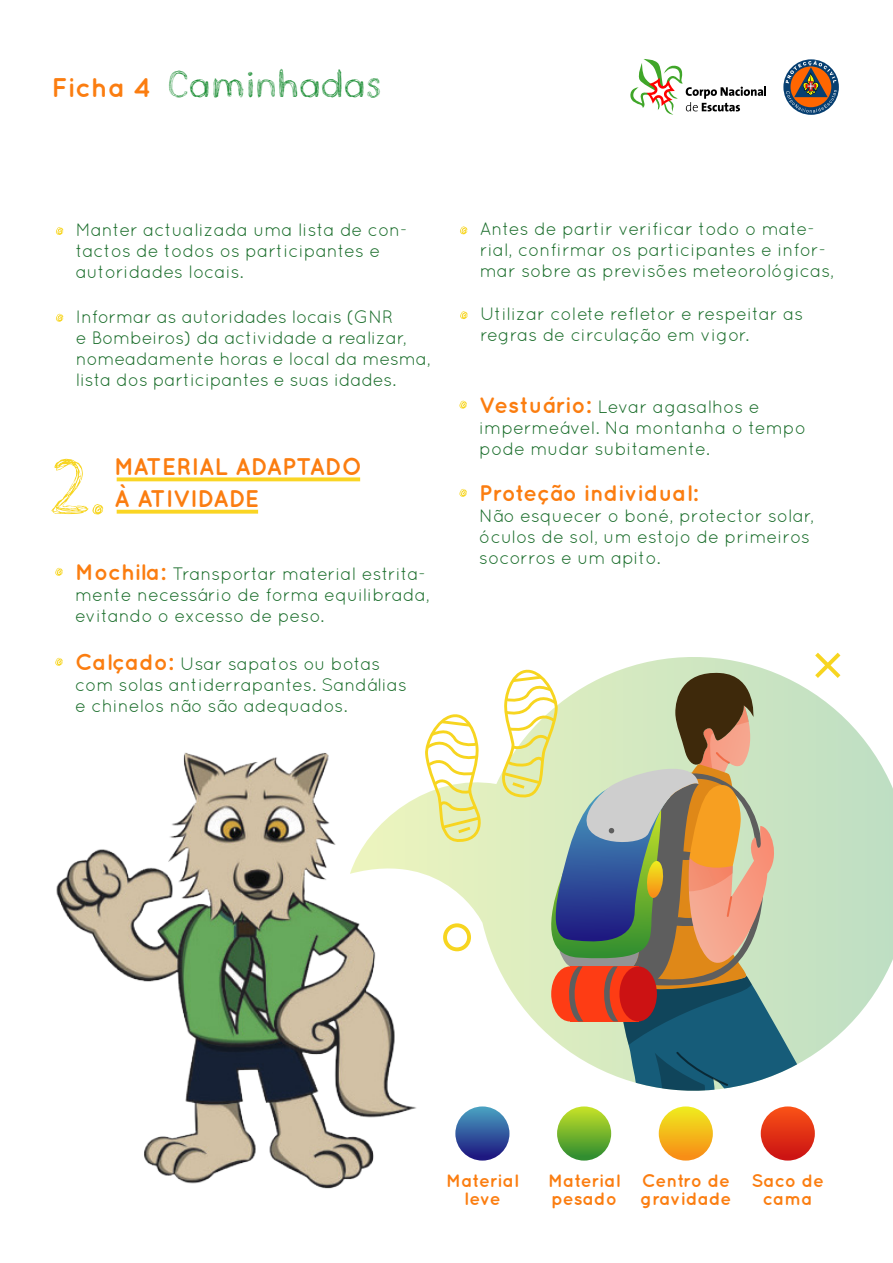
<style>
.page{position:relative;width:893px;height:1263px;background:#fff}
.page>*{position:absolute;margin:0;border:0;box-sizing:border-box;transform-origin:0 0}
.t1{font:79.05px "Doodle Pen";color:#f7d520;scale:1.1 1}
.t2{font:60px "Doodle Pen";color:#f7d520}
.t3{font:37.5px "Doodle Pen";color:#209038}
.t4{font:700 24px "Quicksand";color:#fb7d10}
.t5{font:700 24px "Quicksand";letter-spacing:-.025em;color:#fb7d10}
.t6{font:700 22.5px "Quicksand";color:#fb7d10}
.t7{font:18px/21px "Quicksand";color:#186c29}
.t8{font:700 18px/18px "Quicksand";color:#fb7d10;text-align:center}
.s1{font-family:"Quicksand";font-weight:700;font-size:27px;color:#fb7d10}
.s2{font-weight:700;font-size:22.5px;color:#fb7d10}
</style>
<div class="page">
<svg style="left:429px;top:726px;width:464px;height:296px"></svg>
<svg style="left:783px;top:59px;width:56px;height:56px"></svg>
<svg style="left:785px;top:61px;width:51px;height:52px;background:#8a7263"></svg>
<svg style="left:630px;top:59px;width:136px;height:56px"></svg>
<svg style="left:117px;top:477px;width:243px;height:4px"></svg>
<svg style="left:117px;top:510px;width:141px;height:4px"></svg>
<svg style="left:659px;top:1106px;width:54px;height:54px;background:#f4b119"></svg>
<div style="left:455px;top:1106px;width:54px;height:54px;background:linear-gradient(to bottom,#52a9c6,#1a127d);border-radius:27px"></div>
<svg style="left:557px;top:1106px;width:54px;height:54px;background:#68ad2d"></svg>
<svg style="left:761px;top:1106px;width:54px;height:54px;background:#dd2b15"></svg>
<img style="left:56px;top:752px;width:373px;height:437px">
<div style="left:443px;top:923px;width:28px;height:28px;border:4px solid #f7d520;border-radius:50%"></div>
<svg style="left:500px;top:652px;width:352px;height:469px"></svg>
<svg style="left:423px;top:714px;width:59px;height:129px"></svg>
<h3 class="t3" style="left:51px;top:65px;width:332px"><span class="s1">Ficha 4</span> Caminhadas</h3>
<h2 class="t2" style="left:54px;top:183px;width:14px">.</h2>
<p class="t7" style="left:76px;top:219px;width:333px">Manter actualizada uma lista de con&shy;tactos de todos os participantes e autoridades locais.</p>
<h2 class="t2" style="left:54px;top:270px;width:14px">.</h2>
<p class="t7" style="left:76px;top:306px;width:357px">Informar as autoridades locais (GNR<br>e Bombeiros) da actividade a realizar, nomeadamente horas e local da mesma, lista dos participantes e suas idades.</p>
<h1 class="t1" style="left:49px;top:446px;width:54px">2.</h1>
<h3 class="t4" style="left:114px;top:452px;width:250px">MATERIAL ADAPTADO</h3>
<h3 class="t5" style="left:114px;top:484px;width:146px">À ATIVIDADE</h3>
<h2 class="t2" style="left:53px;top:524px;width:14px">.</h2>
<p class="t7" style="left:75px;top:563px;width:356px"><span class="s2">Mochila:</span> Transportar material estrita&shy;mente necessário de forma equilibrada, evitando o excesso de peso.</p>
<h2 class="t2" style="left:53px;top:614px;width:14px">.</h2>
<p class="t7" style="left:75px;top:653px;width:333px"><span class="s2">Calçado:</span> Usar sapatos ou botas com solas antiderrapantes. Sandálias e chinelos não são adequados.</p>
<h2 class="t2" style="left:458px;top:182px;width:14px">.</h2>
<p class="t7" style="left:480px;top:218px;width:356px">Antes de partir verificar todo o mate&shy;rial, confirmar os participantes e infor&shy;mar sobre as previsões meteorológicas,</p>
<h2 class="t2" style="left:458px;top:267px;width:14px">.</h2>
<p class="t7" style="left:480px;top:303px;width:325px">Utilizar colete refletor e respeitar as regras de circulação em vigor.</p>
<h2 class="t2" style="left:457px;top:357px;width:14px">.</h2>
<p class="t7" style="left:479px;top:396px;width:328px"><span class="s2">Vestuário:</span> Levar agasalhos e impermeável. Na montanha o tempo pode mudar subitamente.</p>
<h2 class="t2" style="left:457px;top:445px;width:14px">.</h2>
<p class="t6" style="left:479px;top:479px;width:220px">Proteção individual:</p>
<p class="t7" style="left:479px;top:505px;width:336px">Não esquecer o boné, protector solar, óculos de sol, um estojo de primeiros socorros e um apito.</p>
<p class="t8" style="left:446px;top:1171px;width:74px">Material leve</p>
<p class="t8" style="left:548px;top:1171px;width:74px;text-align:left">Material pesado</p>
<p class="t8" style="left:640px;top:1171px;width:93px;text-align:left">Centro de gravidade</p>
<p class="t8" style="left:752px;top:1171px;width:74px">Saco de cama</p>
</div>
